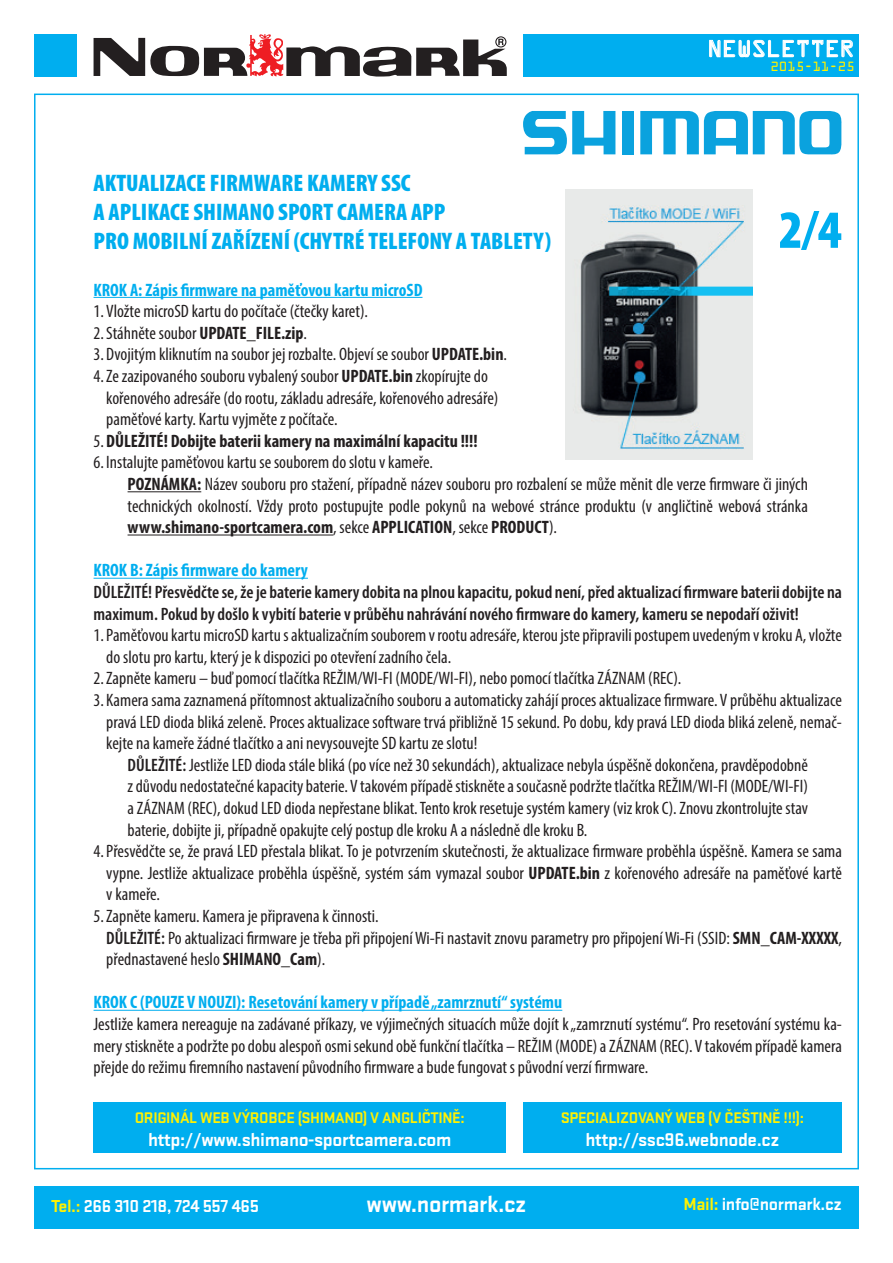
<style>
.page{position:relative;width:893px;height:1263px;background:#fff}
.page>*{position:absolute;margin:0;border:0;box-sizing:border-box;transform-origin:0 0}
.t1{font:900 condensed 54px "Myriad Pro";color:#00aeef}
.t2{font:900 condensed 24px/28.8px "Myriad Pro";color:#00aeef}
.t3{font:700 24px "Stratum 1";letter-spacing:-.02em;color:#fff}
.t4{font:21px "OCRA Std";letter-spacing:-.02em;color:#fff}
.t5{font:700 19.2px "Stratum 1";letter-spacing:-.02em;color:#fff}
.t6{font:condensed 18px/21.6px "Myriad Pro";color:#231f20}
.t7{font:600 condensed 18px/21.6px "Myriad Pro";color:#231f20}
.t8{font:700 condensed 18px "Myriad Pro";color:#00aeef}
.t9{font:700 condensed 18px "Myriad Pro";color:#231f20}
.t10{font:700 18px "Stratum 1";letter-spacing:-.02em;color:#fff}
.t11{font:700 16.05px "Stratum 1";letter-spacing:-.02em;color:#fff101}
.t12{font:12px "OCRA Std";letter-spacing:-.02em;color:#fff101}
.s1{font-weight:700}
.s2{font-weight:400}
.s3{font-weight:600}
.s4{color:#fff101}
</style>
<div class="page">
<div style="left:523px;top:34px;width:336px;height:43px;background:#00aeef"></div>
<svg style="left:94px;top:34px;width:413px;height:43px"></svg>
<svg style="left:709px;top:40px;width:144px;height:18px"></svg>
<div style="left:34px;top:34px;width:43px;height:43px;background:#00aeef"></div>
<svg style="left:523px;top:111px;width:92px;height:44px"></svg>
<div style="left:622px;top:111px;width:12px;height:43px;background:#0aa2de"></div>
<svg style="left:640px;top:111px;width:202px;height:44px"></svg>
<div style="left:34px;top:1186px;width:825px;height:43px;background:#00aeef"></div>
<div style="left:94px;top:1102px;width:412px;height:50px;background:#00aeef"></div>
<div style="left:523px;top:1102px;width:319px;height:50px;background:#00aeef"></div>
<hr style="left:94px;top:297px;width:328px;height:1px;background:#00aeef">
<hr style="left:128px;top:491px;width:73px;height:1px;background:#231f20">
<hr style="left:128px;top:534px;width:205px;height:1px;background:#231f20">
<hr style="left:94px;top:578px;width:214px;height:1px;background:#00aeef">
<hr style="left:94px;top:1010px;width:468px;height:1px;background:#00aeef">
<img style="left:566px;top:189px;width:186px;height:270px">
<h2 class="t2" style="left:94px;top:168px;width:459px">AKTUALIZACE FIRMWARE KAMERY SSC<br>A APLIKACE SHIMANO SPORT CAMERA APP<br>PRO MOBILNÍ ZAŘÍZENÍ (CHYTRÉ TELEFONY A TABLETY)</h2>
<p class="t4" style="left:707px;top:39px;width:149px">NEWSLETTER</p>
<p class="t12" style="left:770px;top:61px;width:86px">2015-11-25</p>
<h1 class="t1" style="left:779px;top:195px;width:65px">2/4</h1>
<p class="t8" style="left:94px;top:278px;width:330px">KROK A: Zápis rmware na paměťovou kartu microSD</p>
<p class="t6" style="left:94px;top:300px;width:276px">1. Vložte microSD kartu do počítače (čtečky karet).</p>
<p class="t6" style="left:94px;top:322px;width:215px">2. Stáhněte soubor <span class="s1">UPDATE_FILE.zip</span>.</p>
<p class="t6" style="left:94px;top:343px;width:415px">3. Dvojitým kliknutím na soubor jej rozbalte. Objeví se soubor <span class="s1">UPDATE.bin</span>.</p>
<p class="t6" style="left:106px;top:365px;width:394px;text-indent:-13px">4. Ze zazipovaného souboru vybalený soubor <span class="s1">UPDATE.bin</span> zkopírujte do kořenového adresáře (do rootu, základu adresáře, kořenového adresáře) paměťové karty. Kartu vyjměte z počítače.</p>
<p class="t9" style="left:94px;top:430px;width:386px"><span class="s2">5.</span> DŮLEŽITÉ! Dobijte baterii kamery na maximální kapacitu !!!!</p>
<p class="t6" style="left:128px;top:451px;width:682px;text-indent:-34px">6. Instalujte paměťovou kartu se souborem do slotu v kameře.<br><span class="s1">POZNÁMKA:</span> Název souboru pro stažení, případně název souboru pro rozbalení se může měnit dle verze rmware či jiných technických okolností. Vždy proto postupujte podle pokynů na webové stránce produktu (v angličtině webová stránka <span class="s1">www.shimano-sportcamera.com</span>, sekce <span class="s1">APPLICATION</span>, sekce <span class="s1">PRODUCT</span>).</p>
<p class="t8" style="left:94px;top:559px;width:216px">KROK B: Zápis rmware do kamery</p>
<p class="t7" style="left:94px;top:581px;width:750px">DŮLEŽITÉ! Přesvědčte se, že je baterie kamery dobita na plnou kapacitu, pokud není, před aktualizací rmware baterii dobijte na maximum. Pokud by došlo k vybití baterie v průběhu nahrávání nového rmware do kamery, kameru se nepodaří oživit!</p>
<p class="t6" style="left:106px;top:624px;width:737px;text-indent:-13px">1. Paměťovou kartu microSD kartu s aktualizačním souborem v rootu adresáře, kterou jste připravili postupem uvedeným v kroku A, vložte do slotu pro kartu, který je k dispozici po otevření zadního čela.</p>
<p class="t6" style="left:94px;top:667px;width:589px">2. Zapněte kameru – buď pomocí tlačítka REŽIM/WI-FI (MODE/WI-FI), nebo pomocí tlačítka ZÁZNAM (REC).</p>
<p class="t6" style="left:94px;top:689px;width:750px">3. Kamera sama zaznamená přítomnost aktualizačního souboru a automaticky zahájí proces aktualizace firmware. V průběhu aktualizace</p>
<p class="t6" style="left:106px;top:711px;width:737px">pravá LED dioda bliká zeleně. Proces aktualizace software trvá přibližně 15 sekund. Po dobu, kdy pravá LED dioda bliká zeleně, nemač-</p>
<p class="t6" style="left:106px;top:732px;width:373px">kejte na kameře žádné tlačítko a ani nevysouvejte SD kartu ze slotu!</p>
<p class="t6" style="left:128px;top:754px;width:682px"><span class="s3">DŮLEŽITÉ:</span> Jestliže LED dioda stále bliká (po více než 30 sekundách), aktualizace nebyla úspěšně dokončena, pravděpodobně</p>
<p class="t6" style="left:128px;top:775px;width:682px">z důvodu nedostatečné kapacity baterie. V takovém případě stiskněte a současně podržte tlačítka REŽIM/WI-FI (MODE/WI-FI)</p>
<p class="t6" style="left:128px;top:797px;width:682px">a ZÁZNAM (REC), dokud LED dioda nepřestane blikat. Tento krok resetuje systém kamery (viz krok C). Znovu zkontrolujte stav</p>
<p class="t6" style="left:128px;top:819px;width:461px">baterie, dobijte ji, případně opakujte celý postup dle kroku A a následně dle kroku B.</p>
<p class="t6" style="left:106px;top:840px;width:737px;text-align:justify;text-indent:-13px">4. Přesvědčte se, že pravá LED přestala blikat. To je potvrzením skutečnosti, že aktualizace firmware proběhla úspěšně. Kamera se sama vypne. Jestliže aktualizace proběhla úspěšně, systém sám vymazal soubor <span class="s1">UPDATE.bin</span> z kořenového adresáře na paměťové kartě v kameře.</p>
<p class="t6" style="left:106px;top:905px;width:737px;text-indent:-13px">5. Zapněte kameru. Kamera je připravena k činnosti.<br><span class="s3">DŮLEŽITÉ:</span> Po aktualizaci firmware je třeba při připojení Wi-Fi nastavit znovu parametry pro připojení Wi-Fi (SSID: <span class="s1">SMN_CAM-XXXXX</span>, přednastavené heslo <span class="s1">SHIMANO_Cam</span>).</p>
<p class="t8" style="left:94px;top:991px;width:470px">KROK C (POUZE V NOUZI): Resetování kamery v případě „zamrznutí“ systému</p>
<p class="t6" style="left:94px;top:1013px;width:750px;text-align:justify">Jestliže kamera nereaguje na zadávané příkazy, ve výjimečných situacích může dojít k „zamrznutí systému“. Pro resetování systému ka&shy;mery stiskněte a podržte po dobu alespoň osmi sekund obě funkční tlačítka – REŽIM (MODE) a ZÁZNAM (REC). V takovém případě kamera přejde do režimu remního nastavení původního rmware a bude fungovat s původní verzí rmware.</p>
<p class="t11" style="left:135px;top:1106px;width:332px">ORIGINÁL WEB VÝROBCE (SHIMANO) V ANGLIČTINĚ:</p>
<p class="t5" style="left:148px;top:1126px;width:305px">http://www.shimano-sportcamera.com</p>
<p class="t11" style="left:561px;top:1106px;width:245px">SPECIALIZOVANÝ WEB (V ČEŠTINĚ !!!):</p>
<p class="t5" style="left:585px;top:1126px;width:195px">http://ssc96.webnode.cz</p>
<p class="t10" style="left:51px;top:1193px;width:209px"><span class="s4">Tel.:</span> 266 310 218, 724 557 465</p>
<h2 class="t3" style="left:366px;top:1187px;width:161px">www.normark.cz</h2>
<p class="t10" style="left:683px;top:1192px;width:160px"><span class="s4">Mail:</span> info@normark.cz</p>
</div>
